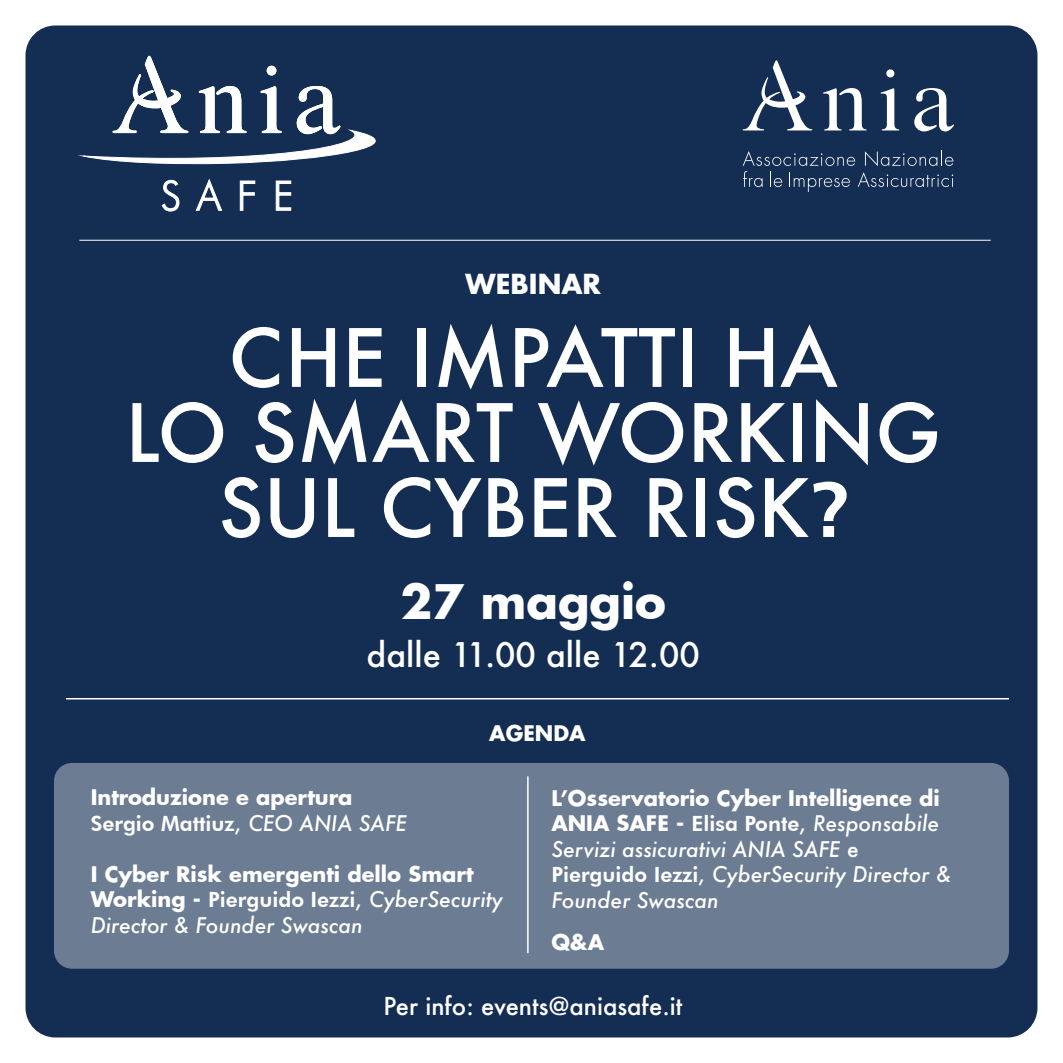
<style>
.page{position:relative;width:1063px;height:1063px;background:#fff}
.page>*{position:absolute;margin:0;border:0;box-sizing:border-box;transform-origin:0 0}
.t1{font:500 78px/75px "Futura";color:#fff;text-align:center}
.t2{font:700 46.5px "Futura";color:#fff}
.t3{font:500 33px "Futura";color:#fff}
.t4{font:700 27px "Futura";color:#fff}
.t5{font:500 24px "Futura";color:#fff}
.t6{font:italic 500 21px/25.5px "Futura";color:#fff}
.t7{font:800 21px "Futura BT";color:#fff}
.t8{font:700 21px "Futura";color:#fff}
.s1{font-family:"Frutiger";font-weight:700}
.s2{font-family:"Futura";font-weight:500}
.s3{font-family:"Futura";font-weight:500;font-style:italic}
.s4{font-family:"Futura";font-weight:700}
.s5{font-weight:700;font-style:normal}
.s6{font-family:"Futura BT";font-weight:800;font-style:normal}
.s7{font-style:normal}
</style>
<div class="page">
<div style="left:26px;top:26px;width:1011px;height:1011px;background:#132d53;border-radius:30px"></div>
<div style="left:54px;top:763px;width:955px;height:206px;background:#6b7c93;border-radius:18px"></div>
<hr style="left:66px;top:698px;width:943px;height:1px;background:#fff">
<hr style="left:527px;top:776px;width:2px;height:177px;background:#fff">
<svg style="left:83px;top:56px;width:293px;height:109px"></svg>
<svg style="left:162px;top:180px;width:18px;height:32px"></svg>
<svg style="left:196px;top:179px;width:26px;height:32px"></svg>
<svg style="left:240px;top:180px;width:16px;height:31px"></svg>
<svg style="left:275px;top:180px;width:16px;height:31px"></svg>
<hr style="left:79px;top:240px;width:912px;height:1px;background:#fff">
<svg style="left:743px;top:60px;width:69px;height:70px"></svg>
<svg style="left:823px;top:88px;width:44px;height:43px"></svg>
<svg style="left:880px;top:69px;width:19px;height:62px"></svg>
<svg style="left:914px;top:88px;width:40px;height:43px"></svg>
<svg style="left:743px;top:150px;width:210px;height:42px"></svg>
<p class="t4" style="left:466px;top:265px;width:137px">WEBINAR</p>
<h1 class="t1" style="left:125px;top:319px;width:817px">CHE IMPATTI HA<br>LO SMART WORKING<br>SUL CYBER RISK<span class="s1">?</span></h1>
<h2 class="t2" style="left:401px;top:570px;width:267px">27 maggio</h2>
<h3 class="t3" style="left:367px;top:632px;width:335px">dalle 11.00 alle 12.00</h3>
<p class="t8" style="left:489px;top:719px;width:98px">AGENDA</p>
<p class="t8" style="left:91px;top:783px;width:263px">Introduzione e apertura</p>
<p class="t7" style="left:91px;top:811px;width:317px">Sergio Mattiuz<span class="s2">,</span> <span class="s3">CEO ANIA SAFE</span></p>
<p class="t8" style="left:91px;top:859px;width:385px">I Cyber Risk emergenti dello Smart</p>
<p class="t7" style="left:91px;top:887px;width:414px"><span class="s4">Working -</span> Pierguido Iezzi<span class="s2">,</span> <span class="s3">CyberSecurity</span></p>
<p class="t6" style="left:91px;top:912px;width:274px">Director &amp; Founder Swascan</p>
<p class="t6" style="left:551px;top:785px;width:401px"><span class="s5">L’Osservatorio Cyber Intelligence di ANIA SAFE -</span> <span class="s6">Elisa Ponte</span><span class="s7">,</span> Responsabile Servizi assicurativi ANIA SAFE <span class="s7">e </span><span class="s6">Pierguido Iezzi</span><span class="s7">,</span> CyberSecurity Director &amp; Founder Swascan</p>
<p class="t8" style="left:551px;top:927px;width:54px">Q&amp;A</p>
<p class="t5" style="left:383px;top:989px;width:300px">Per info: events@aniasafe.it</p>
</div>
